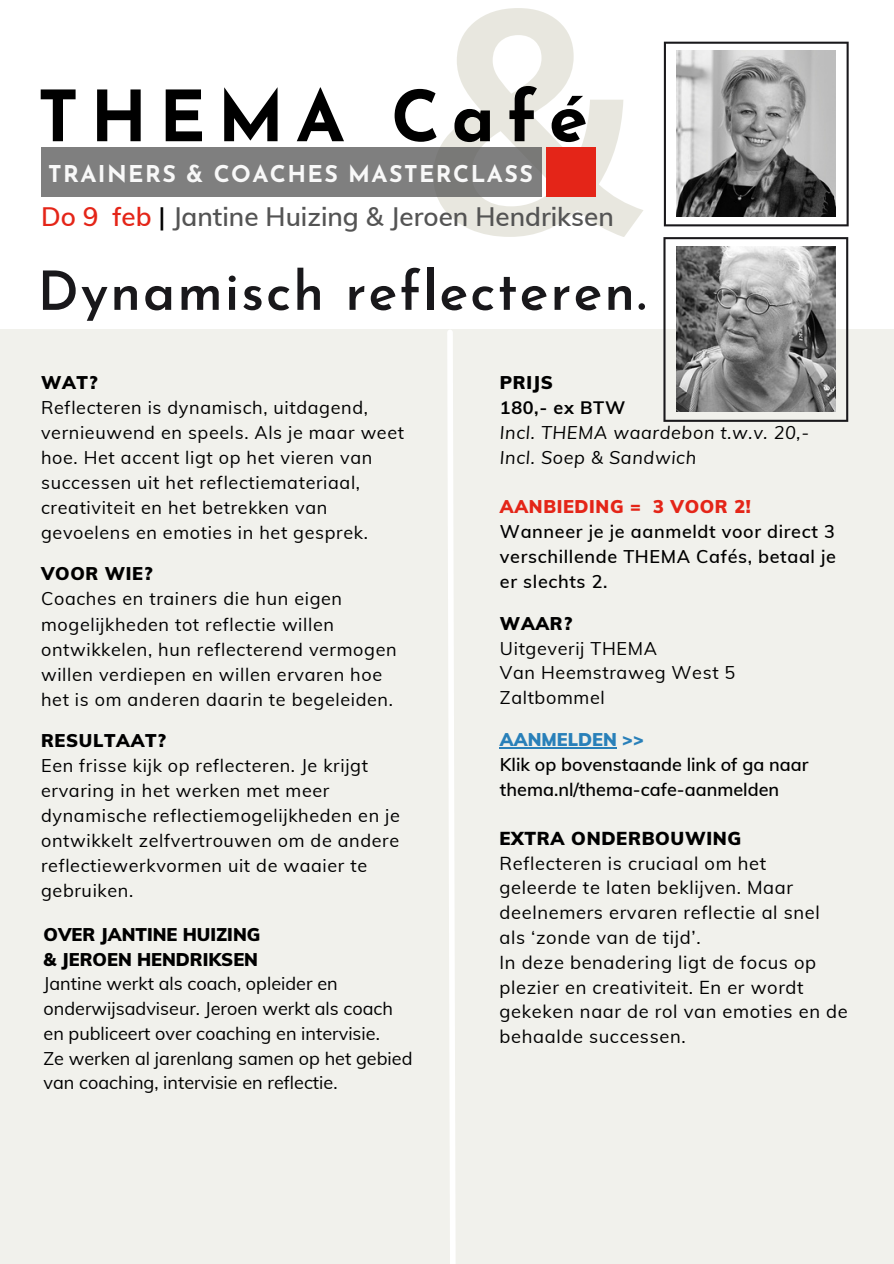
<style>
.page{position:relative;width:894px;height:1264px;background:#fff}
.page>*{position:absolute;margin:0;border:0;box-sizing:border-box;transform-origin:0 0}
.t1{font:700 314.7px "Muli";color:#e1e0d5}
.t2{font:700 70.35px "Josefin Sans";letter-spacing:.165em;color:#000}
.t3{font:600 54px "Josefin Sans";letter-spacing:.035em;color:#19181b}
.t4{font:600 26.1px "Muli";color:#545454}
.t5{font:700 23.1px "Josefin Sans";letter-spacing:.06em;color:#f8f8f8}
.t6{font:18.3px/24.8px "Muli";letter-spacing:.035em;color:#000}
.t7{font:900 18.3px "Muli";letter-spacing:.035em;color:#000}
.t8{font:18px/25px "Muli";letter-spacing:.035em;color:#000}
.t9{font:18px/24.8px "Muli";color:#000}
.t10{font:600 18px/24.8px "Muli";color:#000;text-align:justify}
.t11{font:900 18px/24.8px "Muli";color:#000}
.t12{font:italic 18px/24.8px "Muli";letter-spacing:.035em;color:#000}
.t13{font:900 18px "Muli";letter-spacing:.035em;color:#e42518}
.t14{font:900 18px "Muli";color:#2980b9}
.t15{font:900 18px "Muli";letter-spacing:.035em;color:#000}
.t16{font:700 18px "Muli";letter-spacing:.035em;color:#000}
.s1{color:#e42518}
.s2{color:#000}
</style>
<div class="page">
<div style="left:0;top:329px;width:893px;height:934px;background:#f1f1ec"></div>
<div style="left:41px;top:147px;width:500px;height:50px;background:#7f7f7f"></div>
<div style="left:546px;top:147px;width:50px;height:50px;background:#e42518"></div>
<svg style="left:447px;top:330px;width:9px;height:933px"></svg>
<svg style="left:663px;top:237px;width:185px;height:185px"></svg>
<img style="left:676px;top:246px;width:158px;height:166px">
<svg style="left:663px;top:42px;width:185px;height:184px"></svg>
<img style="left:676px;top:51px;width:159px;height:165px">
<hr style="left:500px;top:747px;width:116px;height:1px;background:#2980b9">
<h1 class="t1" style="left:420px;top:-82px;width:218px">&amp;</h1>
<h2 class="t2" style="left:38px;top:88px;width:551px">THEMA Café</h2>
<p class="t5" style="left:48px;top:164px;width:486px">TRAINERS &amp; COACHES MASTERCLASS</p>
<h3 class="t4" style="left:41px;top:200px;width:574px"><span class="s1">Do 9 feb</span> <span class="s2">|</span> Jantine Huizing &amp; Jeroen Hendriksen</h3>
<h3 class="t3" style="left:38px;top:269px;width:610px">Dynamisch reflecteren.</h3>
<p class="t11" style="left:41px;top:370px;width:58px">WAT?</p>
<p class="t8" style="left:41px;top:395px;width:364px">Reflecteren is dynamisch, uitdagend, vernieuwend en speels. Als je maar weet hoe. Het accent ligt op het vieren van successen uit het reflectiemateriaal, creativiteit en het betrekken van gevoelens en emoties in het gesprek.</p>
<p class="t11" style="left:41px;top:561px;width:113px">VOOR WIE?</p>
<p class="t8" style="left:41px;top:586px;width:357px">Coaches en trainers die hun eigen mogelijkheden tot reflectie willen ontwikkelen, hun reflecterend vermogen willen verdiepen en willen ervaren hoe het is om anderen daarin te begeleiden.</p>
<p class="t15" style="left:41px;top:728px;width:126px">RESULTAAT?</p>
<p class="t8" style="left:41px;top:752px;width:360px">Een frisse kijk op reflecteren. Je krijgt ervaring in het werken met meer dynamische reflectiemogelijkheden en je ontwikkelt zelfvertrouwen om de andere reflectiewerkvormen uit de waaier te gebruiken.</p>
<p class="t11" style="left:44px;top:921px;width:218px">OVER JANTINE HUIZING &amp; JEROEN HENDRIKSEN</p>
<p class="t9" style="left:44px;top:971px;width:370px">Jantine werkt als coach, opleider en onderwijsadviseur. Jeroen werkt als coach en publiceert over coaching en intervisie.<br>Ze werken al jarenlang samen op het gebied van coaching, intervisie en reflectie.</p>
<p class="t11" style="left:500px;top:370px;width:54px">PRIJS</p>
<p class="t16" style="left:500px;top:396px;width:127px">180,- ex BTW</p>
<p class="t12" style="left:500px;top:419px;width:310px">Incl. THEMA waardebon t.w.v. 20,-<br>Incl. Soep &amp; Sandwich</p>
<p class="t13" style="left:500px;top:495px;width:252px">AANBIEDING = 3 VOOR 2!</p>
<p class="t10" style="left:500px;top:519px;width:337px">Wanneer je je aanmeldt voor direct 3 verschillende THEMA Cafés, betaal je er slechts 2.</p>
<p class="t11" style="left:500px;top:610px;width:74px">WAAR?</p>
<p class="t8" style="left:500px;top:635px;width:237px">Uitgeverij THEMA<br>Van Heemstraweg West 5<br>Zaltbommel</p>
<p class="t14" style="left:500px;top:728px;width:145px">AANMELDEN &gt;&gt;</p>
<p class="t10" style="left:500px;top:751px;width:310px">Klik op bovenstaande link of ga naar thema.nl/thema-cafe-aanmelden</p>
<p class="t7" style="left:499px;top:826px;width:243px">EXTRA ONDERBOUWING</p>
<p class="t6" style="left:499px;top:850px;width:349px">Reflecteren is cruciaal om het geleerde te laten beklijven. Maar deelnemers ervaren reflectie al snel als ‘zonde van de tijd’.<br>In deze benadering ligt de focus op plezier en creativiteit. En er wordt gekeken naar de rol van emoties en de behaalde successen.</p>
</div>
